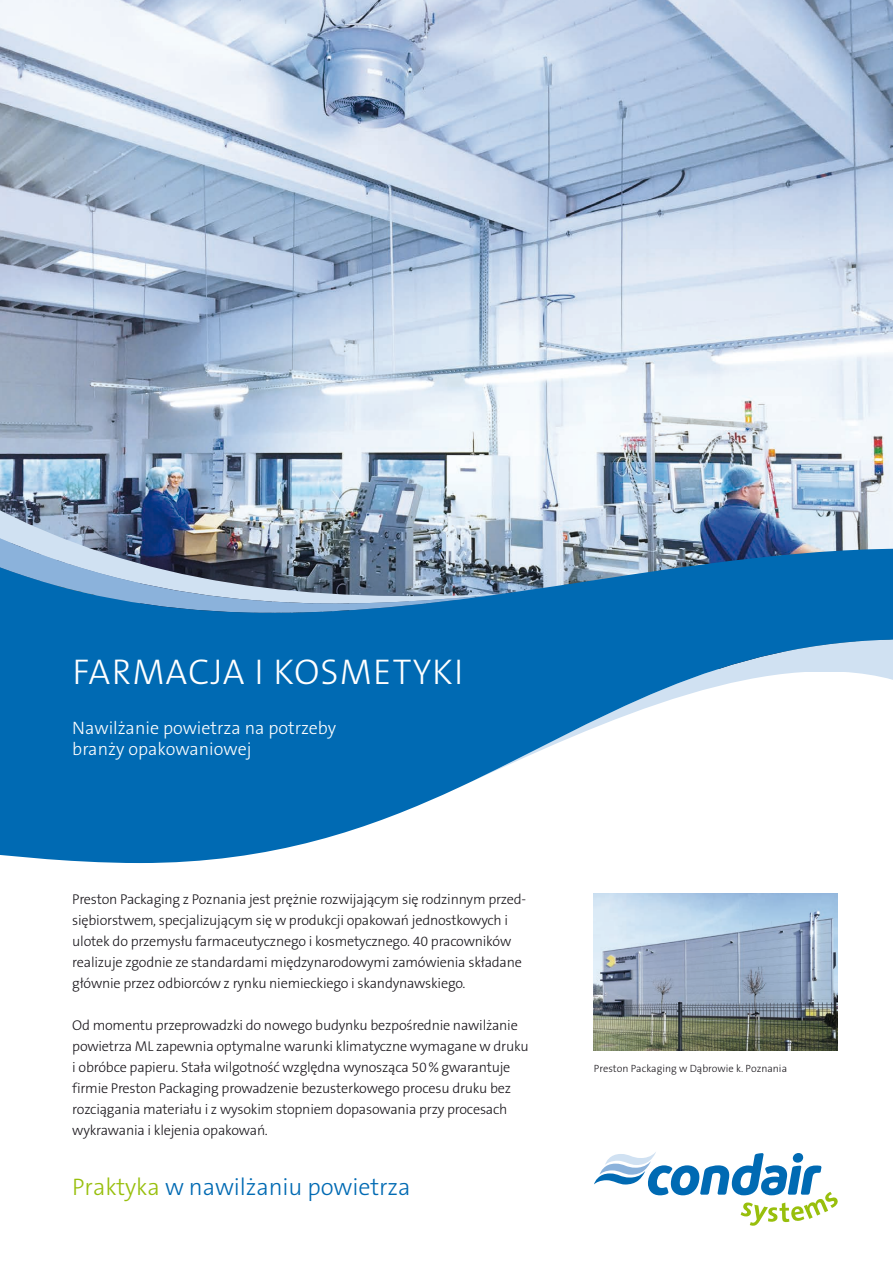
<style>
.page{position:relative;width:893px;height:1263px;background:#fff}
.page>*{position:absolute;margin:0;border:0;box-sizing:border-box;transform-origin:0 0}
.t1{font:300 36px "The Sans B W3";letter-spacing:.03em;color:#fff}
.t2{font:300 24px "The Sans B W3";letter-spacing:-.005em;color:#006ab3}
.t3{font:300 18px/21px "The Sans B W3";color:#fff}
.t4{font:300 14.25px/21px "The Sans B W3";letter-spacing:-.015em;color:#1a171c}
.t5{font:300 10.5px "The Sans B W3";color:#1a171c}
.s1{color:#98bf0c}
</style>
<div class="page">
<img style="left:0;top:0;width:893px;height:549px">
<img style="left:0;top:504px;width:503px;height:45px">
<img style="left:0;top:533px;width:500px;height:16px">
<svg style="left:0;top:549px;width:893px;height:314px;fill:#006ab3"></svg>
<img style="left:594px;top:893px;width:244px;height:158px">
<svg style="left:594px;top:1152px;width:244px;height:74px"></svg>
<h1 class="t1" style="left:73px;top:648px;width:392px">FARMACJA I KOSMETYKI</h1>
<p class="t3" style="left:72px;top:718px;width:266px">Nawilżanie powietrza na potrzeby branży opakowaniowej</p>
<p class="t4" style="left:72px;top:888px;width:455px">Preston Packaging z Poznania jest prężnie rozwijającym się rodzinnym przed&shy;siębiorstwem, specjalizującym się w produkcji opakowań jednostkowych i ulotek do przemysłu farmaceutycznego i kosmetycznego. 40 pracowników realizuje zgodnie ze standardami międzynarodowymi zamówienia składane głównie przez odbiorców z rynku niemieckiego i skandynawskiego.</p>
<p class="t4" style="left:72px;top:1014px;width:458px">Od momentu przeprowadzki do nowego budynku bezpośrednie nawilżanie powietrza ML zapewnia optymalne warunki klimatyczne wymagane w druku i obróbce papieru. Stała wilgotność względna wynosząca 50% gwarantuje firmie Preston Packaging prowadzenie bezusterkowego procesu druku bez rozciągania materiału i z wysokim stopniem dopasowania przy procesach wykrawania i klejenia opakowań.</p>
<h2 class="t2" style="left:72px;top:1171px;width:340px"><span class="s1">Praktyka</span> w nawilżaniu powietrza</h2>
<p class="t5" style="left:594px;top:1061px;width:195px">Preston Packaging w Dąbrowie k. Poznania</p>
</div>
